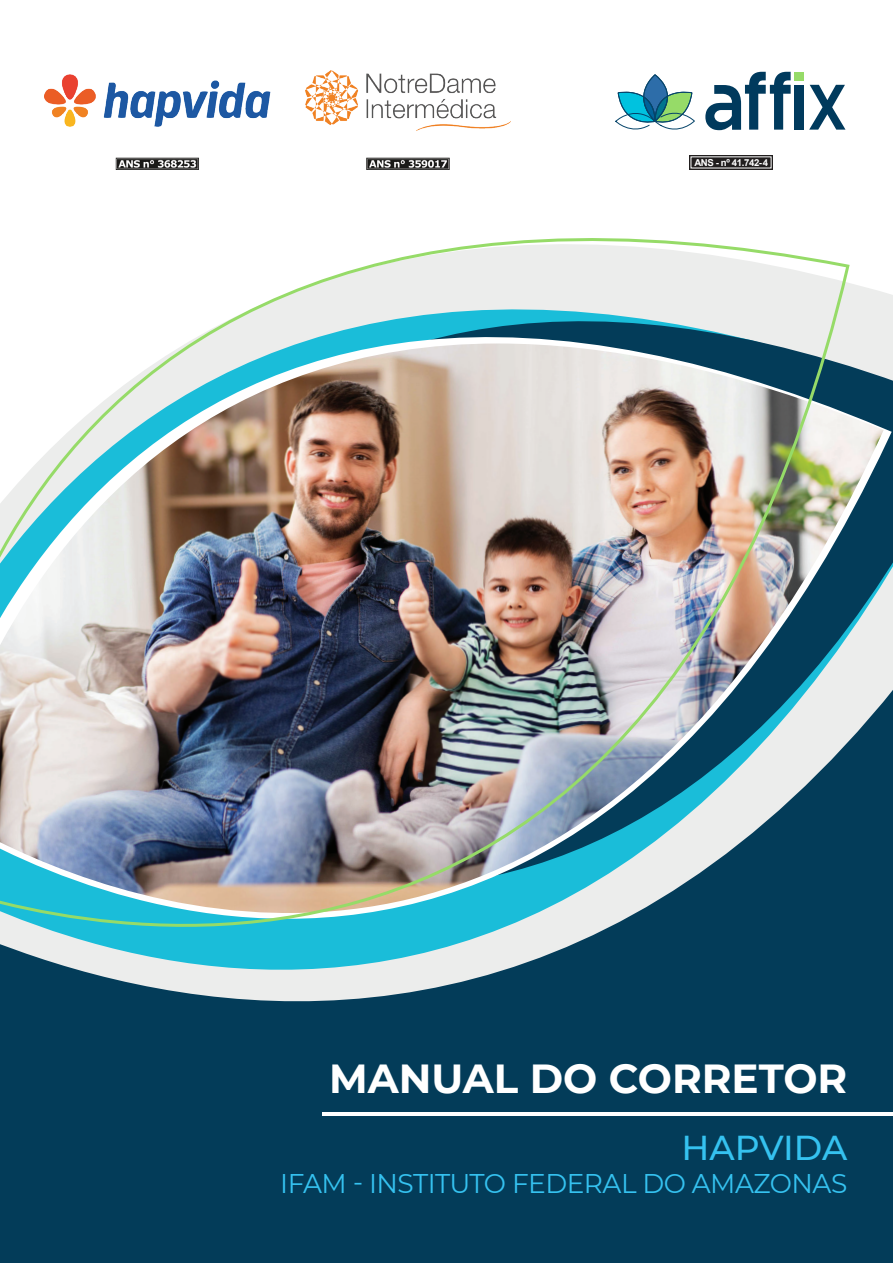
<style>
.page{position:relative;width:893px;height:1263px;background:#fff}
.page>*{position:absolute;margin:0;border:0;box-sizing:border-box;transform-origin:0 0}
.t1{font:700 40.5px "Montserrat";color:#fff}
.t2{font:500 34.5px "Montserrat";letter-spacing:-.005em;color:#35c2f0}
.t3{font:27px "Montserrat";letter-spacing:-.02em;color:#35c2f0}
.t4{font:700 9.6px "Arial";letter-spacing:-.04em;color:#fff}
</style>
<div class="page">
<div style="left:0;top:590px;width:893px;height:673px;background:#033c59"></div>
<hr style="left:323px;top:1112px;width:570px;height:3px;background:#fff">
<svg style="left:851px;top:284px;width:42px;height:417px;background:#a6b9c1"></svg>
<img style="left:851px;top:343px;width:33px;height:396px">
<img style="left:0;top:87px;width:851px;height:915px">
<svg style="left:689px;top:155px;width:84px;height:14px"></svg>
<div style="left:691px;top:157px;width:80px;height:11px;background:#211e1e"></div>
<svg style="left:809px;top:85px;width:36px;height:45px"></svg>
<div style="left:795px;top:85px;width:9px;height:45px;background:#003a5d"></div>
<div style="left:795px;top:72px;width:9px;height:8px;background:#96db68"></div>
<svg style="left:705px;top:72px;width:86px;height:58px"></svg>
<svg style="left:615px;top:74px;width:80px;height:56px"></svg>
<img style="left:44px;top:71px;width:466px;height:98px">
<p class="t4" style="left:694px;top:155px;width:75px">ANS - nº 41.742-4</p>
<h1 class="t1" style="left:329px;top:1050px;width:520px">MANUAL DO CORRETOR</h1>
<p class="t2" style="left:682px;top:1124px;width:167px">HAPVIDA</p>
<p class="t3" style="left:280px;top:1165px;width:569px">IFAM - INSTITUTO FEDERAL DO AMAZONAS</p>
</div>
